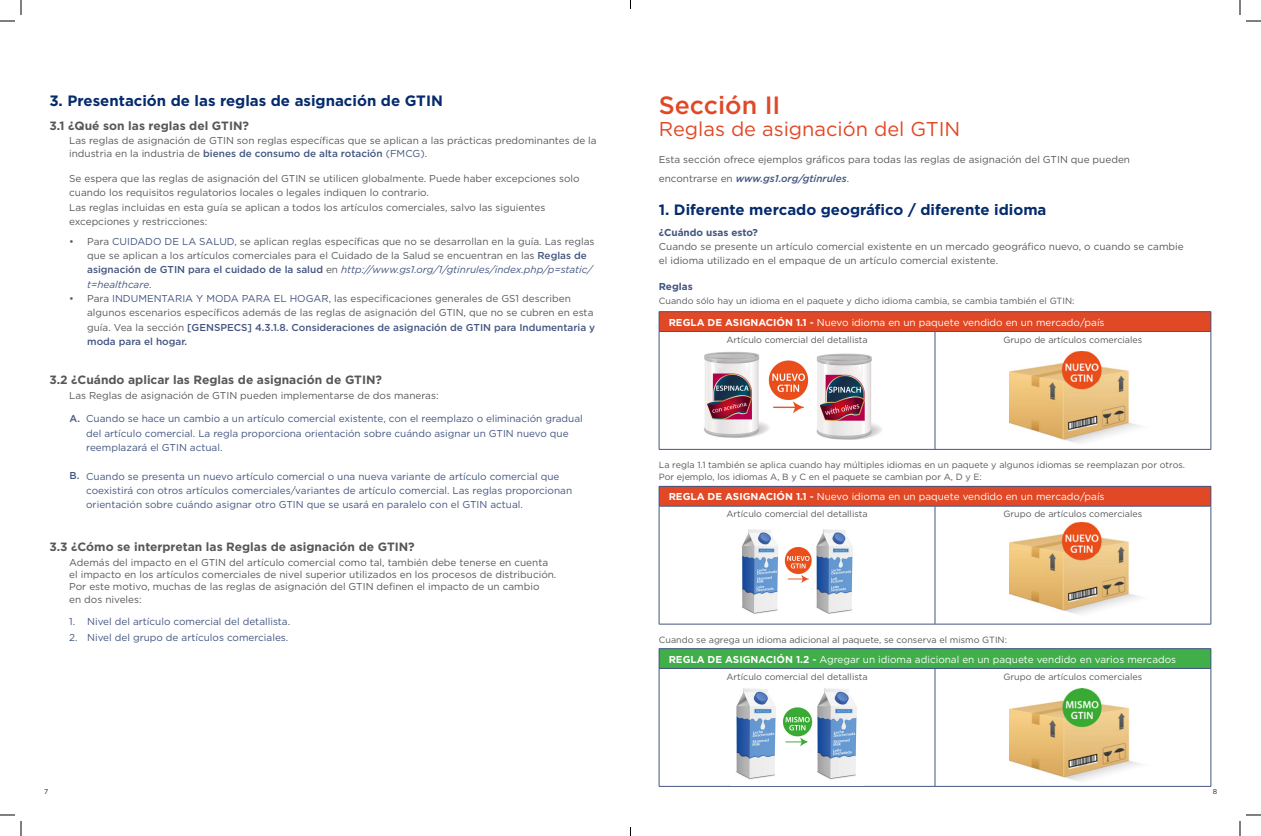
<style>
.page{position:relative;width:1261px;height:836px;background:#fff}
.page>*{position:absolute;margin:0;border:0;box-sizing:border-box;transform-origin:0 0}
.t1{font:500 25px "Gotham";color:#e14825}
.t2{font:20px "Gotham";color:#e14825}
.t3{font:700 15px "Gotham";color:#052b6c}
.t4{font:700 12px "Gotham";color:#57585a}
.t5{font:10px/14.3px "Gotham";color:#57585a}
.t6{font:10px/14.3px "Gotham";color:#435580}
.t7{font:10px "Gotham";color:#fff}
.t8{font:italic 500 10px "Gotham";color:#435580}
.t9{font:700 10px "Gotham";color:#435580}
.t10{font:500 10px "Gotham";color:#435580}
.t11{font:9px "Gotham";color:#57585a}
.t12{font:7px "Gotham";color:#231f20}
.s1{font-weight:400;font-style:normal;color:#57585a}
.s2{font-weight:500;color:#435580}
.s3{color:#435580}
.s4{font-style:italic;color:#435580}
.s5{font-weight:700}
.s6{font-weight:500}
</style>
<div class="page">
<div style="left:659px;top:312px;width:552px;height:19px;background:#e14825"></div>
<hr style="left:659px;top:311px;width:276px;height:1px;background:#435580">
<svg style="left:659px;top:312px;width:1px;height:19px"></svg>
<hr style="left:935px;top:311px;width:276px;height:1px;background:#435580">
<svg style="left:1211px;top:312px;width:1px;height:19px"></svg>
<hr style="left:659px;top:331px;width:276px;height:1px;background:#435580">
<hr style="left:659px;top:332px;width:1px;height:117px;background:#435580">
<hr style="left:935px;top:331px;width:276px;height:1px;background:#435580">
<hr style="left:935px;top:332px;width:1px;height:117px;background:#435580">
<hr style="left:1211px;top:332px;width:1px;height:117px;background:#435580">
<hr style="left:659px;top:449px;width:276px;height:1px;background:#435580">
<hr style="left:935px;top:449px;width:276px;height:1px;background:#435580">
<div style="left:659px;top:648px;width:552px;height:20px;background:#40ae49"></div>
<hr style="left:659px;top:648px;width:276px;height:1px;background:#435580">
<svg style="left:659px;top:649px;width:1px;height:19px"></svg>
<hr style="left:935px;top:648px;width:276px;height:1px;background:#435580">
<svg style="left:1211px;top:649px;width:1px;height:19px"></svg>
<hr style="left:659px;top:668px;width:276px;height:1px;background:#435580">
<hr style="left:659px;top:668px;width:1px;height:118px;background:#435580">
<hr style="left:935px;top:668px;width:276px;height:1px;background:#435580">
<hr style="left:935px;top:668px;width:1px;height:118px;background:#435580">
<hr style="left:1211px;top:668px;width:1px;height:118px;background:#435580">
<hr style="left:659px;top:786px;width:276px;height:1px;background:#435580">
<hr style="left:935px;top:786px;width:276px;height:1px;background:#435580">
<div style="left:659px;top:486px;width:552px;height:20px;background:#e14825"></div>
<hr style="left:659px;top:486px;width:276px;height:1px;background:#435580">
<svg style="left:659px;top:486px;width:1px;height:20px"></svg>
<hr style="left:935px;top:486px;width:276px;height:1px;background:#435580">
<svg style="left:1211px;top:486px;width:1px;height:20px"></svg>
<hr style="left:659px;top:506px;width:276px;height:1px;background:#435580">
<hr style="left:659px;top:506px;width:1px;height:118px;background:#435580">
<hr style="left:935px;top:506px;width:276px;height:1px;background:#435580">
<hr style="left:935px;top:506px;width:1px;height:118px;background:#435580">
<hr style="left:1211px;top:506px;width:1px;height:118px;background:#435580">
<hr style="left:659px;top:624px;width:276px;height:1px;background:#435580">
<hr style="left:935px;top:624px;width:276px;height:1px;background:#435580">
<img style="left:704px;top:351px;width:178px;height:89px">
<img style="left:742px;top:529px;width:111px;height:85px">
<img style="left:736px;top:688px;width:121px;height:92px">
<img style="left:1010px;top:522px;width:130px;height:92px">
<img style="left:1010px;top:352px;width:130px;height:91px">
<img style="left:1010px;top:688px;width:130px;height:93px">
<svg style="left:0;top:0;width:22px;height:22px"></svg>
<svg style="left:0;top:814px;width:22px;height:22px"></svg>
<svg style="left:1239px;top:0;width:22px;height:22px"></svg>
<svg style="left:1239px;top:814px;width:22px;height:22px"></svg>
<p class="t3" style="left:49px;top:91px;width:395px">3. Presentación de las reglas de asignación de GTIN</p>
<p class="t1" style="left:659px;top:89px;width:123px">Sección II</p>
<p class="t2" style="left:659px;top:117px;width:303px">Reglas de asignación del GTIN</p>
<p class="t5" style="left:659px;top:152px;width:473px">Esta sección ofrece ejemplos gráficos para todas las reglas de asignación del GTIN que pueden</p>
<p class="t8" style="left:659px;top:172px;width:192px"><span class="s1">encontrarse en</span> www.gs1.org/gtinrules<span class="s1">.</span></p>
<p class="t4" style="left:49px;top:117px;width:201px">3.1 ¿Qué son las reglas del GTIN?</p>
<p class="t5" style="left:69px;top:134px;width:529px;line-height:12.3px">Las reglas de asignación de GTIN son reglas específicas que se aplican a las prácticas predominantes de la industria en la industria de <span class="s2">bienes de consumo de alta rotación</span> <span class="s3">(FMCG)</span>.</p>
<p class="t5" style="left:69px;top:171px;width:512px">Se espera que las reglas de asignación del GTIN se utilicen globalmente. Puede haber excepciones solo cuando los requisitos regulatorios locales o legales indiquen lo contrario.</p>
<p class="t5" style="left:69px;top:200px;width:478px">Las reglas incluidas en esta guía se aplican a todos los artículos comerciales, salvo las siguientes excepciones y restricciones:</p>
<p class="t5" style="left:87px;top:234px;width:509px;text-indent:-18px">• Para <span class="s3">CUIDADO DE LA SALUD</span>, se aplican reglas específicas que no se desarrollan en la guía. Las reglas que se aplican a los artículos comerciales para el Cuidado de la Salud se encuentran en las <span class="s2">Reglas de asignación de GTIN para el cuidado de la salud</span> en <span class="s4">http://www.gs1.org/1/gtinrules/index.php/p=static/ t=healthcare</span>.</p>
<p class="t5" style="left:87px;top:291px;width:510px;text-indent:-18px">• Para <span class="s3">INDUMENTARIA Y MODA PARA EL HOGAR</span>, las especificaciones generales de GS1 describen algunos escenarios específicos además de las reglas de asignación del GTIN, que no se cubren en esta guía. Vea la sección <span class="s2">[GENSPECS] 4.3.1.8. Consideraciones de asignación de GTIN para Indumentaria y moda para el hogar.</span></p>
<p class="t3" style="left:659px;top:200px;width:389px">1. Diferente mercado geográfico / diferente idioma</p>
<p class="t9" style="left:659px;top:225px;width:101px">¿Cuándo usas esto?</p>
<p class="t5" style="left:659px;top:239px;width:526px">Cuando se presente un artículo comercial existente en un mercado geográfico nuevo, o cuando se cambie</p>
<p class="t5" style="left:659px;top:253px;width:341px">el idioma utilizado en el empaque de un artículo comercial existente.</p>
<p class="t9" style="left:659px;top:279px;width:35px">Reglas</p>
<p class="t11" style="left:659px;top:295px;width:417px">Cuando sólo hay un idioma en el paquete y dicho idioma cambia, se cambia también el GTIN:</p>
<p class="t7" style="left:669px;top:315px;width:437px"><span class="s5">REGLA DE ASIGNACIÓN 1.1</span> <span class="s6">-</span> Nuevo idioma en un paquete vendido en un mercado/país</p>
<p class="t11" style="left:726px;top:334px;width:143px">Artículo comercial del detallista</p>
<p class="t11" style="left:1004px;top:334px;width:140px">Grupo de artículos comerciales</p>
<p class="t4" style="left:49px;top:372px;width:334px">3.2 ¿Cuándo aplicar las Reglas de asignación de GTIN?</p>
<p class="t5" style="left:69px;top:388px;width:371px">Las Reglas de asignación de GTIN pueden implementarse de dos maneras:</p>
<p class="t10" style="left:70px;top:411px;width:12px">A.</p>
<p class="t6" style="left:86px;top:411px;width:498px">Cuando se hace un cambio a un artículo comercial existente, con el reemplazo o eliminación gradual del artículo comercial. La regla proporciona orientación sobre cuándo asignar un GTIN nuevo que reemplazará el GTIN actual.</p>
<p class="t6" style="left:86px;top:468px;width:487px">Cuando se presenta un nuevo artículo comercial o una nueva variante de artículo comercial que coexistirá con otros artículos comerciales/variantes de artículo comercial. Las reglas proporcionan orientación sobre cuándo asignar otro GTIN que se usará en paralelo con el GTIN actual.</p>
<p class="t10" style="left:70px;top:469px;width:11px">B.</p>
<p class="t4" style="left:49px;top:539px;width:367px">3.3 ¿Cómo se interpretan las Reglas de asignación de GTIN?</p>
<p class="t5" style="left:69px;top:555px;width:481px">Además del impacto en el GTIN del artículo comercial como tal, también debe tenerse en cuenta</p>
<p class="t5" style="left:69px;top:567px;width:489px">el impacto en los artículos comerciales de nivel superior utilizados en los procesos de distribución.</p>
<p class="t5" style="left:69px;top:579px;width:472px">Por este motivo, muchas de las reglas de asignación del GTIN definen el impacto de un cambio</p>
<p class="t5" style="left:69px;top:592px;width:74px">en dos niveles:</p>
<p class="t6" style="left:69px;top:614px;width:222px">1. Nivel del artículo comercial del detallista.</p>
<p class="t6" style="left:69px;top:630px;width:221px">2. Nivel del grupo de artículos comerciales.</p>
<p class="t11" style="left:659px;top:459px;width:528px">La regla 1.1 también se aplica cuando hay múltiples idiomas en un paquete y algunos idiomas se reemplazan por otros.</p>
<p class="t11" style="left:659px;top:471px;width:324px">Por ejemplo, los idiomas A, B y C en el paquete se cambian por A, D y E:</p>
<p class="t7" style="left:669px;top:490px;width:437px"><span class="s5">REGLA DE ASIGNACIÓN 1.1</span> <span class="s6">-</span> Nuevo idioma en un paquete vendido en un mercado/país</p>
<p class="t11" style="left:726px;top:508px;width:143px">Artículo comercial del detallista</p>
<p class="t11" style="left:1004px;top:508px;width:140px">Grupo de artículos comerciales</p>
<p class="t11" style="left:659px;top:634px;width:350px">Cuando se agrega un idioma adicional al paquete, se conserva el mismo GTIN:</p>
<p class="t7" style="left:669px;top:652px;width:509px"><span class="s5">REGLA DE ASIGNACIÓN 1.2</span> <span class="s6">-</span> Agregar un idioma adicional en un paquete vendido en varios mercados</p>
<p class="t11" style="left:726px;top:670px;width:143px">Artículo comercial del detallista</p>
<p class="t11" style="left:1004px;top:670px;width:140px">Grupo de artículos comerciales</p>
<p class="t12" style="left:44px;top:786px;width:6px">7</p>
<p class="t12" style="left:1213px;top:786px;width:6px">8</p>
</div>
